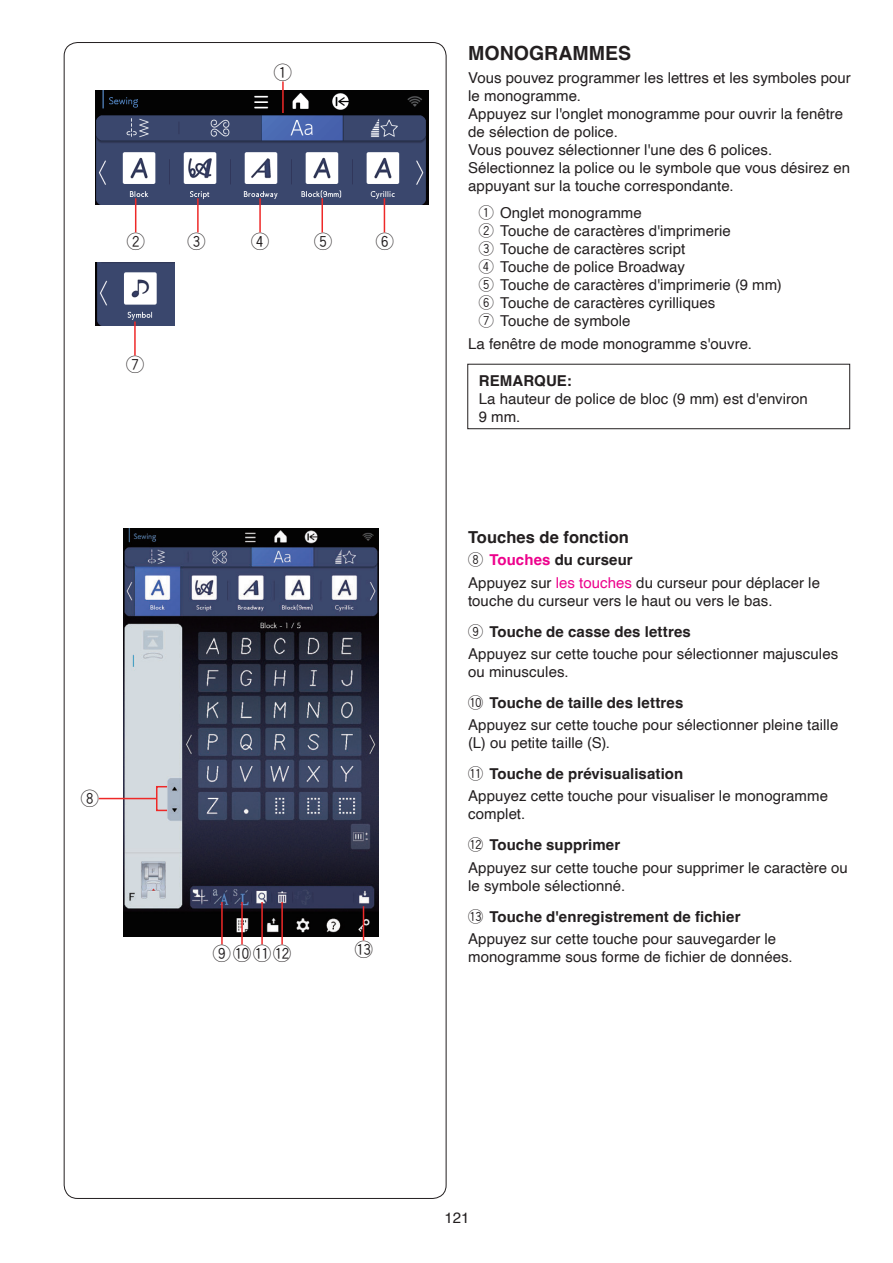
<style>
.page{position:relative;width:893px;height:1263px;background:#fff}
.page>*{position:absolute;margin:0;border:0;box-sizing:border-box;transform-origin:0 0}
.t1{font:700 19.5px "Helvetica";letter-spacing:.005em;color:#231f20}
.t2{font:18px "Gth Hround";color:#231f20}
.t3{font:700 16.5px "Helvetica";color:#231f20}
.t4{font:15px/18px "Helvetica";letter-spacing:.005em;color:#231f20}
.t5{font:700 15px/31px "Helvetica";letter-spacing:.005em;color:#231f20}
.s1{font-family:"Gth Hround"}
.s2{font-weight:700;color:#ed028c}
.s3{font-weight:700}
.s4{color:#ed028c}
.s5{font-weight:400}
.s6{font-family:"Gth Hround";font-weight:400}
</style>
<div class="page">
<div style="left:467px;top:364px;width:383px;height:65px;border:1px solid #231f20"></div>
<img style="left:95px;top:91px;width:334px;height:114px">
<hr style="left:282px;top:81px;width:2px;height:41px;background:#ee2928">
<img style="left:95px;top:262px;width:79px;height:64px">
<hr style="left:134px;top:321px;width:2px;height:35px;background:#ee2928">
<img style="left:124px;top:528px;width:255px;height:408px">
<hr style="left:221px;top:902px;width:2px;height:42px;background:#ee2928">
<hr style="left:261px;top:902px;width:2px;height:42px;background:#ee2928">
<div style="left:156px;top:786px;width:12px;height:25px;border:2px solid #ee2928"></div>
<hr style="left:99px;top:798px;width:58px;height:1px;background:#ee2928">
<hr style="left:241px;top:902px;width:2px;height:42px;background:#ee2928">
<hr style="left:281px;top:902px;width:2px;height:42px;background:#ee2928">
<hr style="left:363px;top:906px;width:1px;height:34px;background:#ee2928">
<img style="left:95px;top:114px;width:333px;height:91px">
<hr style="left:135px;top:198px;width:1px;height:34px;background:#ee2928">
<hr style="left:197px;top:198px;width:2px;height:34px;background:#ee2928">
<hr style="left:259px;top:198px;width:2px;height:34px;background:#ee2928">
<hr style="left:321px;top:198px;width:2px;height:34px;background:#ee2928">
<hr style="left:384px;top:198px;width:1px;height:34px;background:#ee2928">
<p class="t2" style="left:274px;top:64px;width:19px">Q</p>
<p class="t2" style="left:127px;top:233px;width:19px">W</p>
<p class="t2" style="left:126px;top:356px;width:19px">U</p>
<p class="t2" style="left:188px;top:233px;width:19px">E</p>
<p class="t2" style="left:251px;top:233px;width:19px">R</p>
<p class="t2" style="left:314px;top:233px;width:19px">T</p>
<p class="t2" style="left:376px;top:233px;width:19px">Y</p>
<p class="t2" style="left:81px;top:789px;width:19px">I</p>
<p class="t2" style="left:213px;top:944px;width:88px">O!0!1!2</p>
<p class="t2" style="left:355px;top:940px;width:28px">!3</p>
<h1 class="t1" style="left:468px;top:41px;width:165px">MONOGRAMMES</h1>
<p class="t4" style="left:468px;top:70px;width:384px">Vous pouvez programmer les lettres et les symboles pour le monogramme.<br>Appuyez sur l'onglet monogramme pour ouvrir la fenêtre de sélection de police.<br>Vous pouvez sélectionner l'une des 6 polices.<br>Sélectionnez la police ou le symbole que vous désirez en appuyant sur la touche correspondante.</p>
<p class="t4" style="left:479px;top:204px;width:304px"><span class="s1">Q</span> Onglet monogramme<br><span class="s1">W</span> Touche de caractères d'imprimerie<br><span class="s1">E</span> Touche de caractères script<br><span class="s1">R</span> Touche de police Broadway<br><span class="s1">T</span> Touche de caractères d'imprimerie (9 mm)<br><span class="s1">Y</span> Touche de caractères cyrilliques<br><span class="s1">U</span> Touche de symbole</p>
<p class="t4" style="left:468px;top:335px;width:285px">La fenêtre de mode monogramme s'ouvre.</p>
<p class="t5" style="left:479px;top:367px;width:95px">REMARQUE:</p>
<p class="t4" style="left:479px;top:390px;width:331px">La hauteur de police de bloc (9 mm) est d'environ<br>9 mm.</p>
<p class="t3" style="left:468px;top:527px;width:162px">Touches de fonction</p>
<p class="t4" style="left:468px;top:549px;width:353px;line-height:22.2px"><span class="s1">I</span> <span class="s2">Touches</span> <span class="s3">du curseur<br></span>Appuyez sur <span class="s4">les touches</span> du curseur pour déplacer le</p>
<p class="t4" style="left:468px;top:585px;width:306px;line-height:31px">touche du curseur vers le haut ou vers le bas.<br><span class="s1">O</span> <span class="s3">Touche de casse des lettres</span></p>
<p class="t4" style="left:468px;top:645px;width:372px">Appuyez sur cette touche pour sélectionner majuscules ou minuscules.</p>
<p class="t4" style="left:468px;top:692px;width:372px;line-height:22.2px"><span class="s1">!0</span><span class="s3">Touche de taille des lettres<br></span>Appuyez sur cette touche pour sélectionner pleine taille</p>
<p class="t5" style="left:468px;top:729px;width:217px"><span class="s5">(L) ou petite taille (S). </span><span class="s6">!1</span>Touche de prévisualisation</p>
<p class="t4" style="left:468px;top:787px;width:361px">Appuyez cette touche pour visualiser le monogramme complet.</p>
<p class="t4" style="left:468px;top:834px;width:381px;line-height:22.2px"><span class="s1">!2</span><span class="s3">Touche supprimer<br></span>Appuyez sur cette touche pour supprimer le caractère ou</p>
<p class="t5" style="left:468px;top:871px;width:274px"><span class="s5">le symbole sélectionné.<br></span><span class="s6">!3</span>Touche d'enregistrement de fichier</p>
<p class="t4" style="left:468px;top:930px;width:326px">Appuyez sur cette touche pour sauvegarder le monogramme sous forme de fichier de données.</p>
<p class="t4" style="left:445px;top:1209px;width:27px">121</p>
</div>
